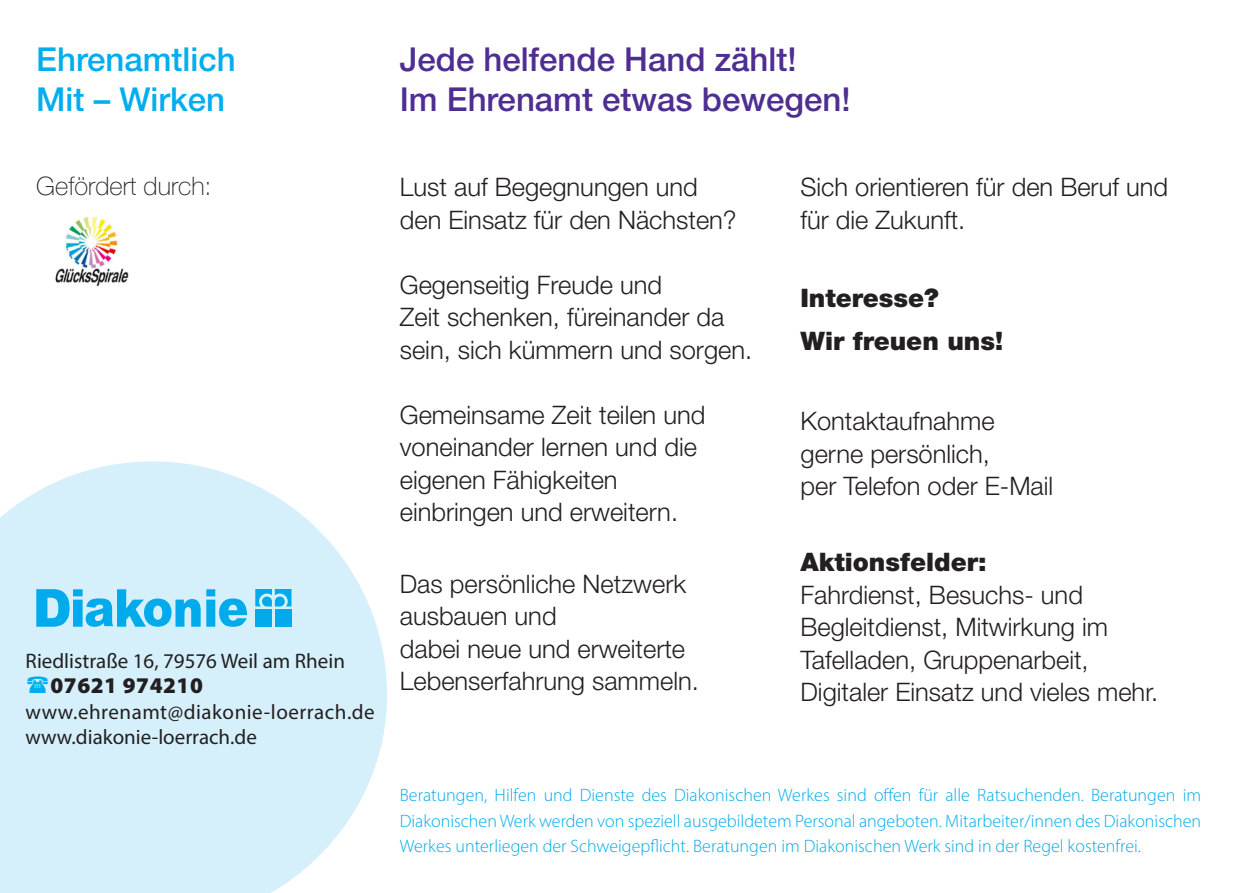
<style>
.page{position:relative;width:1259px;height:893px;background:#fff}
.page>*{position:absolute;margin:0;border:0;box-sizing:border-box;transform-origin:0 0}
.Fließtext_innen_Über{font:500 33px/39.6px "Helvetica Neue LT Std";color:#4e2e92}
.Titel_Rückseite{font:500 33px "Helvetica Neue LT Std";color:#00aeef}
.Fließtext_innen{font:300 25.5px "Helvetica Neue LT Std";color:#231f20}
.Fließtext_innen_bold{font:900 25.5px "Helvetica Neue LT Std";color:#231f20}
.Fließtext_innen_bold-2{font:100 25.5px "Helvetica Neue LT Std";color:#231f20}
.Fließtext_innen-2{font:900 25.5px "Helvetica Neue LT Std";color:#231f20}
.Adresse_Telefon{font:900 22.5px "Myriad Pro";letter-spacing:.025em;color:#231f20}
.Adresse_Detail{font:21px "Myriad Pro";color:#231f20}
.Adresse_Telefon-2{font:21px "Myriad Pro";letter-spacing:.025em;color:#231f20}
.Infobox{font:300 18px/25.5px "Myriad Pro";color:#00aaeb;text-align:justify}
</style>
<div class="page">
<svg style="left:0;top:461px;width:387px;height:432px;background:#dbf2fb"></svg>
<img style="left:55px;top:217px;width:74px;height:70px">
<div style="left:255px;top:609px;width:17px;height:18px;background:#00aaeb"></div>
<div style="left:275px;top:609px;width:16px;height:18px;background:#00aaeb"></div>
<svg style="left:255px;top:589px;width:36px;height:17px"></svg>
<svg style="left:36px;top:589px;width:165px;height:38px;background:#5dc8f1"></svg>
<div style="left:206px;top:589px;width:9px;height:7px;background:#00aaeb"></div>
<div style="left:206px;top:600px;width:9px;height:27px;background:#00aaeb"></div>
<svg style="left:219px;top:598px;width:28px;height:29px"></svg>
<svg style="left:27px;top:676px;width:21px;height:17px"></svg>
<p class="Titel_Rückseite" style="left:36px;top:40px;width:201px">Ehrenamtlich</p>
<p class="Titel_Rückseite" style="left:36px;top:79px;width:190px">Mit – Wirken</p>
<p class="Fließtext_innen_bold-2" style="left:36px;top:171px;width:177px">Gefördert durch:</p>
<p class="Adresse_Detail" style="left:26px;top:648px;width:321px">Riedlistraße 16, 79576 Weil am Rhein</p>
<p class="Adresse_Telefon" style="left:50px;top:671px;width:154px">07621 974210</p>
<p class="Adresse_Telefon-2" style="left:26px;top:699px;width:351px">www.ehrenamt@diakonie-loerrach.de</p>
<p class="Adresse_Detail" style="left:26px;top:724px;width:233px">www.diakonie-loerrach.de</p>
<p class="Fließtext_innen_Über" style="left:400px;top:39px;width:452px">Jede helfende Hand zählt!<br>Im Ehrenamt etwas bewegen!</p>
<p class="Fließtext_innen" style="left:400px;top:171px;width:300px">Lust auf Begegnungen und</p>
<p class="Fließtext_innen" style="left:400px;top:204px;width:338px">den Einsatz für den Nächsten?</p>
<p class="Fließtext_innen" style="left:400px;top:269px;width:264px">Gegenseitig Freude und</p>
<p class="Fließtext_innen" style="left:400px;top:301px;width:326px">Zeit schenken, füreinander da</p>
<p class="Fließtext_innen" style="left:400px;top:334px;width:354px">sein, sich kümmern und sorgen.</p>
<p class="Fließtext_innen" style="left:400px;top:399px;width:307px">Gemeinsame Zeit teilen und</p>
<p class="Fließtext_innen" style="left:400px;top:432px;width:299px">voneinander lernen und die</p>
<p class="Fließtext_innen" style="left:400px;top:464px;width:219px">eigenen Fähigkeiten</p>
<p class="Fließtext_innen" style="left:400px;top:497px;width:280px">einbringen und erweitern.</p>
<p class="Fließtext_innen" style="left:400px;top:568px;width:288px">Das persönliche Netzwerk</p>
<p class="Fließtext_innen" style="left:400px;top:601px;width:158px">ausbauen und</p>
<p class="Fließtext_innen" style="left:400px;top:633px;width:287px">dabei neue und erweiterte</p>
<p class="Fließtext_innen" style="left:400px;top:666px;width:300px">Lebenserfahrung sammeln.</p>
<p class="Fließtext_innen" style="left:800px;top:171px;width:369px">Sich orientieren für den Beruf und</p>
<p class="Fließtext_innen" style="left:800px;top:204px;width:166px">für die Zukunft.</p>
<p class="Fließtext_innen_bold" style="left:800px;top:282px;width:140px">Interesse?</p>
<p class="Fließtext_innen_bold" style="left:800px;top:326px;width:204px">Wir freuen uns!</p>
<p class="Fließtext_innen" style="left:800px;top:406px;width:196px">Kontaktaufnahme</p>
<p class="Fließtext_innen" style="left:800px;top:438px;width:191px">gerne persönlich,</p>
<p class="Fließtext_innen" style="left:800px;top:471px;width:254px">per Telefon oder E-Mail</p>
<p class="Fließtext_innen-2" style="left:800px;top:547px;width:188px">Aktionsfelder:</p>
<p class="Fließtext_innen" style="left:800px;top:579px;width:284px">Fahrdienst, Besuchs- und</p>
<p class="Fließtext_innen" style="left:800px;top:612px;width:309px">Begleitdienst, Mitwirkung im</p>
<p class="Fließtext_innen" style="left:800px;top:644px;width:290px">Tafelladen, Gruppenarbeit,</p>
<p class="Fließtext_innen" style="left:800px;top:677px;width:359px">Digitaler Einsatz und vieles mehr.</p>
<p class="Infobox" style="left:400px;top:782px;width:803px">Beratungen, Hilfen und Dienste des Diakonischen Werkes sind offen für alle Ratsuchenden. Beratungen im Diakonischen Werk werden von speziell ausgebildetem Personal angeboten. Mitarbeiter/innen des Diakonischen Werkes unterliegen der Schweigepflicht. Beratungen im Diakonischen Werk sind in der Regel kostenfrei.</p>
</div>
